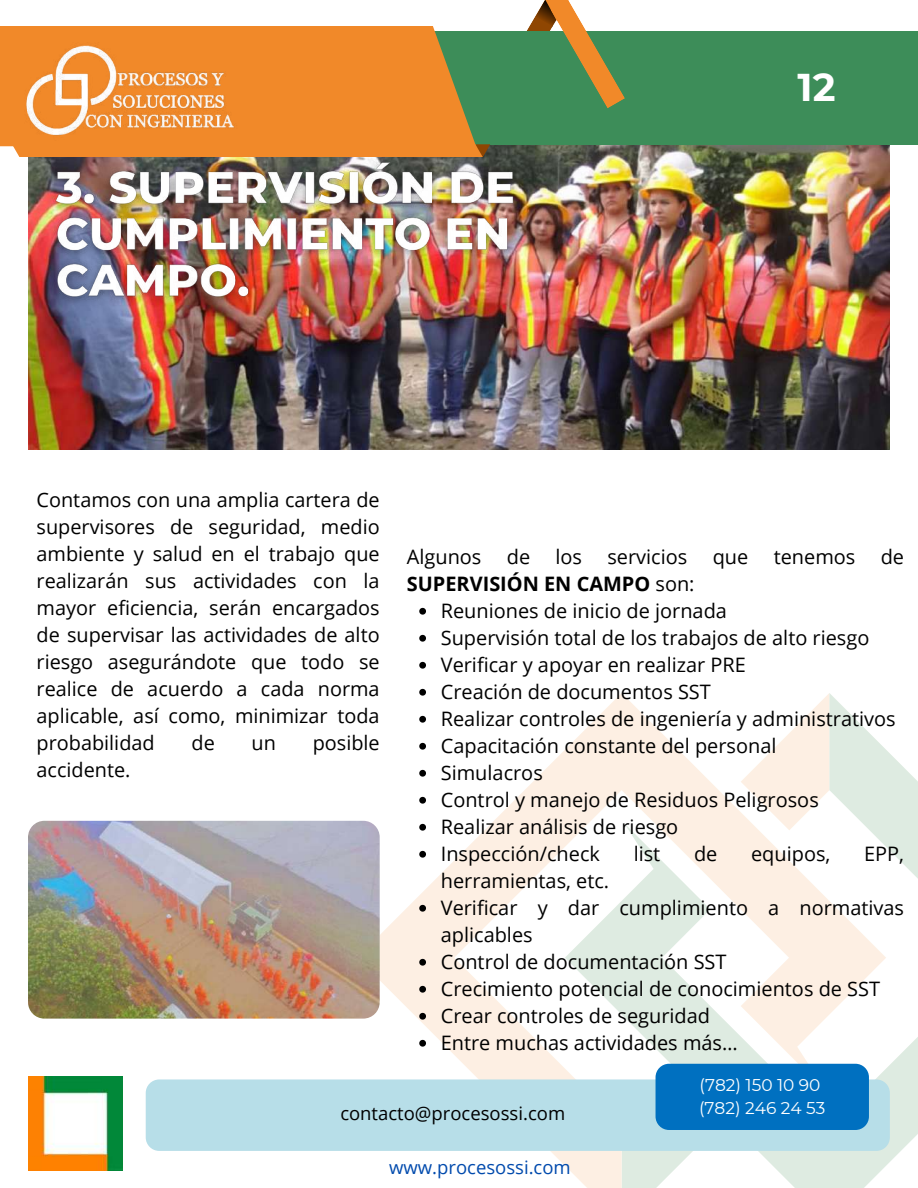
<style>
.page{position:relative;width:918px;height:1188px;background:#fff}
.page>*{position:absolute;margin:0;border:0;box-sizing:border-box;transform-origin:0 0}
.t1{font:700 38.7px "Montserrat";color:#fff}
.t2{font:19.95px/27px "Open Sans";color:#000}
.t3{font:700 19.95px "Open Sans";color:#000}
.t4{font:18.45px "Open Sans";color:#000}
.t5{font:18.45px "Open Sans";color:#004aad}
.t6{font:16.95px/23.7px "Montserrat";color:#fff}
.s1{font-weight:400}
</style>
<div class="page">
<img style="left:28px;top:144px;width:862px;height:306px">
<div style="left:411px;top:31px;width:507px;height:113px;background:#3d8d59"></div>
<svg style="left:290px;top:0;width:335px;height:157px"></svg>
<svg style="left:0;top:26px;width:476px;height:120px;background:#de8a30"></svg>
<svg style="left:357px;top:715px;width:208px;height:450px"></svg>
<svg style="left:565px;top:693px;width:353px;height:495px"></svg>
<img style="left:28px;top:1076px;width:95px;height:95px">
<div style="left:146px;top:1079px;width:743px;height:72px;background:#b7dee8;border-radius:14px"></div>
<div style="left:656px;top:1064px;width:213px;height:66px;background:#0070c0;border-radius:14px"></div>
<img style="left:41px;top:150px;width:486px;height:163px">
<img style="left:2px;top:26px;width:288px;height:156px">
<img style="left:28px;top:821px;width:352px;height:198px;border-radius:16px">
<svg style="left:419px;top:608px;width:7px;height:7px"></svg>
<svg style="left:419px;top:635px;width:7px;height:7px"></svg>
<svg style="left:419px;top:662px;width:7px;height:7px"></svg>
<svg style="left:419px;top:689px;width:7px;height:7px"></svg>
<svg style="left:419px;top:716px;width:7px;height:7px"></svg>
<svg style="left:419px;top:743px;width:7px;height:7px"></svg>
<svg style="left:419px;top:770px;width:7px;height:7px"></svg>
<svg style="left:419px;top:797px;width:7px;height:7px"></svg>
<svg style="left:419px;top:824px;width:7px;height:7px"></svg>
<svg style="left:419px;top:851px;width:7px;height:7px"></svg>
<svg style="left:419px;top:905px;width:7px;height:7px"></svg>
<svg style="left:419px;top:959px;width:7px;height:7px"></svg>
<svg style="left:419px;top:986px;width:7px;height:7px"></svg>
<svg style="left:419px;top:1013px;width:7px;height:7px"></svg>
<svg style="left:419px;top:1040px;width:7px;height:7px"></svg>
<h1 class="t1" style="left:798px;top:63px;width:39px">12</h1>
<p class="t2" style="left:37px;top:486px;width:345px;text-align:justify">Contamos con una amplia cartera de supervisores de seguridad, medio ambiente y salud en el trabajo que realizarán sus actividades con la mayor eficiencia, serán encargados de supervisar las actividades de alto riesgo asegurándote que todo se realice de acuerdo a cada norma aplicable, así como, minimizar toda probabilidad</p>
<p class="t2" style="left:191px;top:729px;width:25px">de</p>
<p class="t2" style="left:252px;top:729px;width:26px">un</p>
<p class="t2" style="left:313px;top:729px;width:69px">posible</p>
<p class="t2" style="left:37px;top:756px;width:95px">accidente.</p>
<p class="t2" style="left:407px;top:543px;width:76px">Algunos</p>
<p class="t2" style="left:507px;top:543px;width:25px">de</p>
<p class="t2" style="left:556px;top:543px;width:28px">los</p>
<p class="t2" style="left:607px;top:543px;width:81px">servicios</p>
<p class="t2" style="left:713px;top:543px;width:37px">que</p>
<p class="t2" style="left:774px;top:543px;width:83px">tenemos</p>
<p class="t2" style="left:881px;top:543px;width:25px">de</p>
<p class="t3" style="left:407px;top:570px;width:289px">SUPERVISIÓN EN CAMPO <span class="s1">son:</span></p>
<p class="t2" style="left:441px;top:597px;width:456px">Reuniones de inicio de jornada<br>Supervisión total de los trabajos de alto riesgo Verificar y apoyar en realizar PRE<br>Creación de documentos SST<br>Realizar controles de ingeniería y administrativos Capacitación constante del personal<br>Simulacros<br>Control y manejo de Residuos Peligrosos Realizar análisis de riesgo<br>Inspección/check</p>
<p class="t2" style="left:634px;top:840px;width:28px">list</p>
<p class="t2" style="left:694px;top:840px;width:25px">de</p>
<p class="t2" style="left:751px;top:840px;width:81px">equipos,</p>
<p class="t2" style="left:864px;top:840px;width:41px">EPP,</p>
<p class="t2" style="left:441px;top:867px;width:465px">herramientas, etc.<br>Verificar y dar cumplimiento a normativas aplicables<br>Control de documentación SST<br>Crecimiento potencial de conocimientos de SST<br>Crear controles de seguridad<br>Entre muchas actividades más…</p>
<p class="t4" style="left:340px;top:1100px;width:226px">contacto@procesossi.com</p>
<p class="t5" style="left:389px;top:1154px;width:183px">www.procesossi.com</p>
<p class="t6" style="left:699px;top:1073px;width:128px">(782) 150 10 90 (782) 246 24 53</p>
</div>
